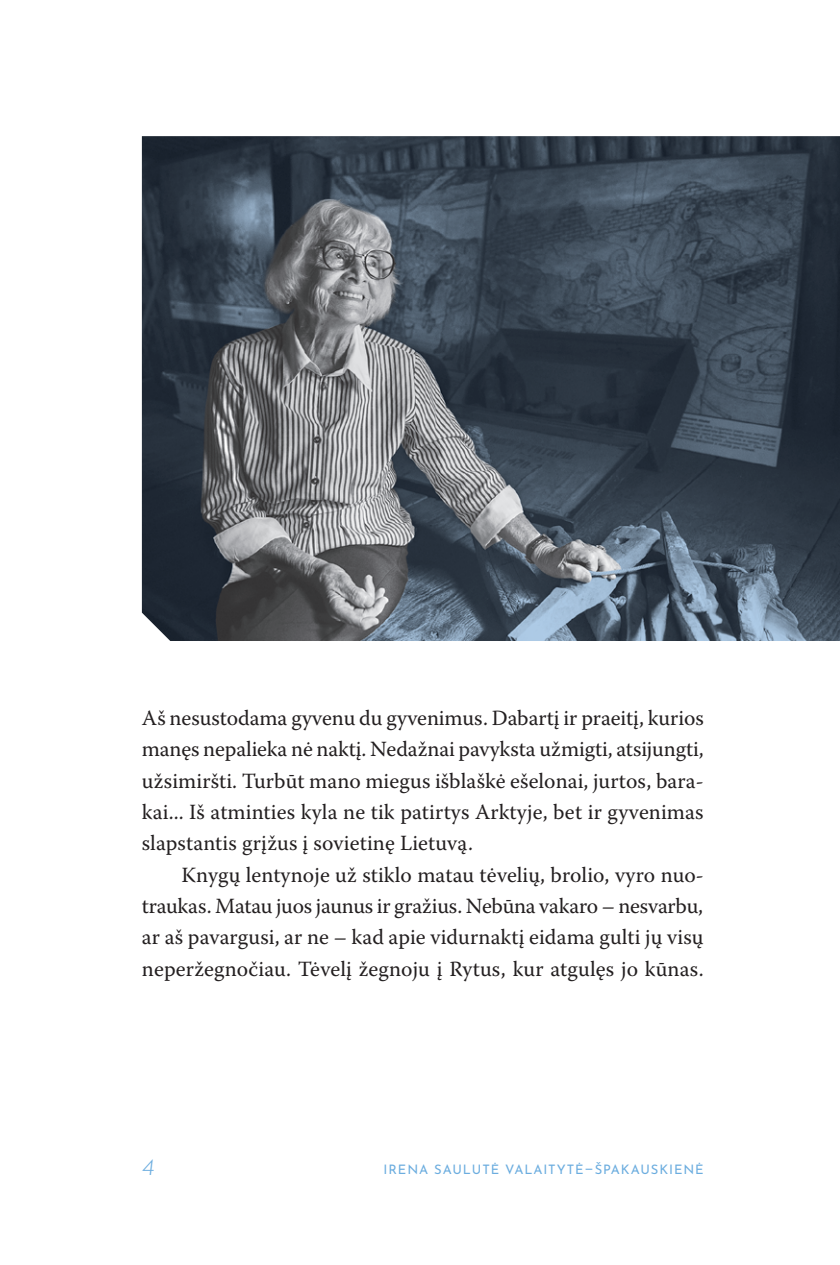
<style>
.page{position:relative;width:840px;height:1265px;background:#fff}
.page>*{position:absolute;margin:0;border:0;box-sizing:border-box;transform-origin:0 0}
.t1{font:italic 300 24px "Josefin Sans";color:#6caddf}
.t2{font:21.6px/31.4px "Warnock Pro";letter-spacing:.005em;color:#231f20;text-align:justify}
.t3{font:13px "Josefin Sans";letter-spacing:.07em;color:#6caddf}
</style>
<div class="page">
<img style="left:142px;top:136px;width:697px;height:505px">
<p class="t2" style="left:142px;top:701px;width:563px">Aš nesustodama gyvenu du gyvenimus. Dabartį ir praeitį, kurios manęs nepalieka nė naktį. Nedažnai pavyksta užmigti, atsijungti, užsimiršti. Turbūt mano miegus išblaškė ešelonai, jurtos, bara&shy;kai... Iš atminties kyla ne tik patirtys Arktyje, bet ir gyvenimas slapstantis grįžus į sovietinę Lietuvą.</p>
<p class="t2" style="left:142px;top:858px;width:563px;text-indent:40px">Knygų lentynoje už stiklo matau tėvelių, brolio, vyro nuo&shy;traukas. Matau juos jaunus ir gražius. Nebūna vakaro – nesvarbu, ar aš pavargusi, ar ne – kad apie vidurnaktį eidama gulti jų visų neperžegnočiau. Tėvelį žegnoju į Rytus, kur atgulęs jo kūnas.</p>
<p class="t1" style="left:142px;top:1145px;width:14px">4</p>
<p class="t3" style="left:383px;top:1159px;width:321px">IRENA SAULUTĖ VALAITYTĖ—ŠPAKAUSKI ENĖ</p>
</div>
